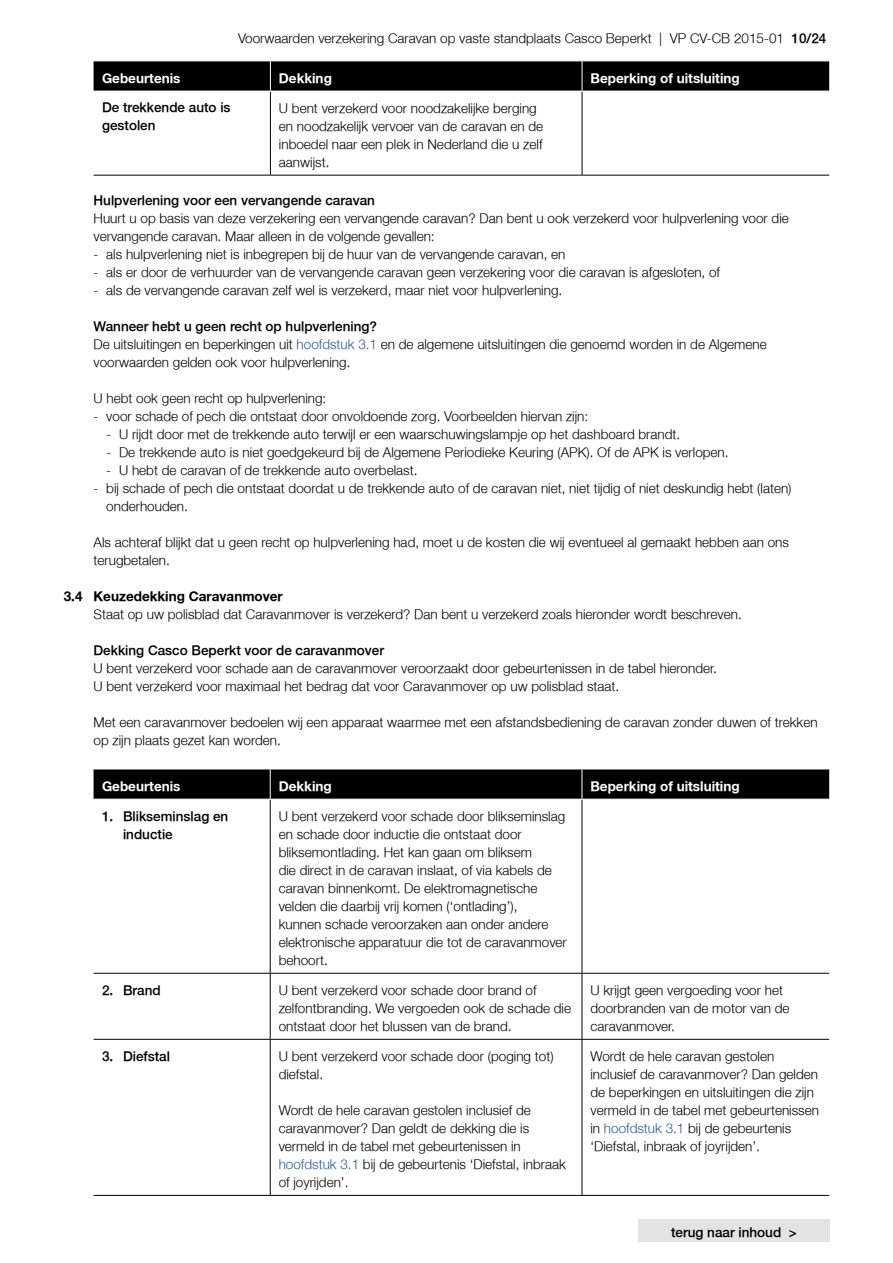
<style>
.page{position:relative;width:893px;height:1263px;background:#fff}
.page>*{position:absolute;margin:0;border:0;box-sizing:border-box;transform-origin:0 0}
.t1{font:300 13.5px/18px "Fortis Helvetica";color:#000}
.t2{font:300 13.5px/18px "Fortis Helvetica";color:#000}
.t3{font:700 13.5px "Fortis Helvetica";color:#fff}
.t4{font:700 13.5px "Fortis Helvetica";color:#000}
.s1{font-style:inherit}
.s2{color:#275b9b}
</style>
<div class="page">
<div style="left:638px;top:1219px;width:192px;height:23px;background:#e3e3e3"></div>
<div style="left:94px;top:62px;width:735px;height:29px;background:#000"></div>
<hr style="left:94px;top:175px;width:176px;height:1px;background:#000">
<hr style="left:270px;top:91px;width:1px;height:84px;background:#000">
<hr style="left:270px;top:175px;width:312px;height:1px;background:#000">
<hr style="left:582px;top:91px;width:1px;height:84px;background:#000">
<hr style="left:582px;top:175px;width:247px;height:1px;background:#000">
<hr style="left:270px;top:61px;width:1px;height:30px;background:#fff">
<hr style="left:270px;top:91px;width:312px;height:1px;background:#fff">
<hr style="left:582px;top:61px;width:1px;height:30px;background:#fff">
<hr style="left:582px;top:91px;width:247px;height:1px;background:#fff">
<div style="left:94px;top:770px;width:735px;height:29px;background:#000"></div>
<hr style="left:270px;top:799px;width:1px;height:174px;background:#000">
<hr style="left:582px;top:799px;width:1px;height:174px;background:#000">
<hr style="left:270px;top:974px;width:1px;height:65px;background:#000">
<hr style="left:582px;top:974px;width:1px;height:65px;background:#000">
<hr style="left:270px;top:1040px;width:1px;height:155px;background:#000">
<hr style="left:582px;top:1040px;width:1px;height:155px;background:#000">
<hr style="left:94px;top:973px;width:176px;height:1px;background:#000">
<hr style="left:270px;top:973px;width:312px;height:1px;background:#000">
<hr style="left:582px;top:973px;width:247px;height:1px;background:#000">
<hr style="left:94px;top:1039px;width:176px;height:1px;background:#000">
<hr style="left:270px;top:1039px;width:312px;height:1px;background:#000">
<hr style="left:582px;top:1039px;width:247px;height:1px;background:#000">
<hr style="left:94px;top:1195px;width:176px;height:1px;background:#000">
<hr style="left:270px;top:1195px;width:312px;height:1px;background:#000">
<hr style="left:582px;top:1195px;width:247px;height:1px;background:#000">
<hr style="left:270px;top:769px;width:1px;height:30px;background:#fff">
<hr style="left:270px;top:799px;width:312px;height:1px;background:#fff">
<hr style="left:582px;top:769px;width:1px;height:30px;background:#fff">
<hr style="left:582px;top:799px;width:247px;height:1px;background:#fff">
<p class="t1" style="left:238px;top:29px;width:590px">Voorwaarden verzekering Caravan op vaste standplaats Casco Beperkt | VP CV-CB 2015-01 <span class="s1">10/24</span></p>
<p class="t3" style="left:102px;top:69px;width:80px">Gebeurtenis</p>
<p class="t3" style="left:279px;top:69px;width:54px">Dekking</p>
<p class="t3" style="left:591px;top:69px;width:151px">Beperking of uitsluiting</p>
<p class="t2" style="left:102px;top:99px;width:130px">De trekkende auto is gestolen</p>
<p class="t1" style="left:279px;top:99px;width:266px">U bent verzekerd voor noodzakelijke berging en noodzakelijk vervoer van de caravan en de inboedel naar een plek in Nederland die u zelf aanwijst.</p>
<p class="t2" style="left:94px;top:191px;width:283px">Hulpverlening voor een vervangende caravan</p>
<p class="t1" style="left:94px;top:209px;width:697px">Huurt u op basis van deze verzekering een vervangende caravan? Dan bent u ook verzekerd voor hulpverlening voor die vervangende caravan. Maar alleen in de volgende gevallen:</p>
<p class="t1" style="left:94px;top:245px;width:473px">- als hulpverlening niet is inbegrepen bij de huur van de vervangende caravan, en</p>
<p class="t1" style="left:94px;top:263px;width:628px">- als er door de verhuurder van de vervangende caravan geen verzekering voor die caravan is afgesloten, of</p>
<p class="t1" style="left:94px;top:281px;width:470px">- als de vervangende caravan zelf wel is verzekerd, maar niet voor hulpverlening.</p>
<p class="t1" style="left:94px;top:317px;width:675px"><span class="s1">Wanneer hebt u geen recht op hulpverlening?<br></span>De uitsluitingen en beperkingen uit <span class="s2">hoofdstuk 3.1</span> en de algemene uitsluitingen die genoemd worden in de Algemene voorwaarden gelden ook voor hulpverlening.</p>
<p class="t1" style="left:94px;top:389px;width:234px">U hebt ook geen recht op hulpverlening:</p>
<p class="t1" style="left:94px;top:407px;width:496px">- voor schade of pech die ontstaat door onvoldoende zorg. Voorbeelden hiervan zijn:</p>
<p class="t1" style="left:106px;top:425px;width:575px">- U rijdt door met de trekkende auto terwijl er een waarschuwingslampje op het dashboard brandt.</p>
<p class="t1" style="left:106px;top:443px;width:624px">- De trekkende auto is niet goedgekeurd bij de Algemene Periodieke Keuring (APK). Of de APK is verlopen.</p>
<p class="t1" style="left:106px;top:461px;width:313px">- U hebt de caravan of de trekkende auto overbelast.</p>
<p class="t1" style="left:106px;top:479px;width:687px;text-indent:-13px">- bij schade of pech die ontstaat doordat u de trekkende auto of de caravan niet, niet tijdig of niet deskundig hebt (laten) onderhouden.</p>
<p class="t1" style="left:94px;top:533px;width:697px">Als achteraf blijkt dat u geen recht op hulpverlening had, moet u de kosten die wij eventueel al gemaakt hebben aan ons terugbetalen.</p>
<p class="t4" style="left:64px;top:587px;width:221px">3.4 Keuzedekking Caravanmover</p>
<p class="t1" style="left:94px;top:605px;width:650px">Staat op uw polisblad dat Caravanmover is verzekerd? Dan bent u verzekerd zoals hieronder wordt beschreven.</p>
<p class="t2" style="left:94px;top:641px;width:292px">Dekking Casco Beperkt voor de caravanmover</p>
<p class="t1" style="left:94px;top:659px;width:625px">U bent verzekerd voor schade aan de caravanmover veroorzaakt door gebeurtenissen in de tabel hieronder.<br>U bent verzekerd voor maximaal het bedrag dat voor Caravanmover op uw polisblad staat.</p>
<p class="t1" style="left:94px;top:713px;width:726px">Met een caravanmover bedoelen wij een apparaat waarmee met een afstandsbediening de caravan zonder duwen of trekken op zijn plaats gezet kan worden.</p>
<p class="t3" style="left:102px;top:777px;width:80px">Gebeurtenis</p>
<p class="t3" style="left:279px;top:777px;width:54px">Dekking</p>
<p class="t3" style="left:590px;top:777px;width:151px">Beperking of uitsluiting</p>
<p class="t2" style="left:123px;top:807px;width:107px;text-indent:-21px">1. Blikseminslag en inductie</p>
<p class="t1" style="left:279px;top:807px;width:290px">U bent verzekerd voor schade door blikseminslag en schade door inductie die ontstaat door bliksemontlading. Het kan gaan om bliksem<br>die direct in de caravan inslaat, of via kabels de caravan binnenkomt. De elektromagnetische velden die daarbij vrij komen (‘ontlading’),<br>kunnen schade veroorzaken aan onder andere elektronische apparatuur die tot de caravanmover behoort.</p>
<p class="t2" style="left:102px;top:981px;width:60px">2. Brand</p>
<p class="t1" style="left:279px;top:981px;width:294px">U bent verzekerd voor schade door brand of zelfontbranding. We vergoeden ook de schade die ontstaat door het blussen van de brand.</p>
<p class="t1" style="left:590px;top:981px;width:201px">U krijgt geen vergoeding voor het doorbranden van de motor van de caravanmover.</p>
<p class="t2" style="left:102px;top:1047px;width:70px">3. Diefstal</p>
<p class="t1" style="left:279px;top:1047px;width:276px">U bent verzekerd voor schade door (poging tot) diefstal.</p>
<p class="t1" style="left:279px;top:1101px;width:289px">Wordt de hele caravan gestolen inclusief de caravanmover? Dan geldt de dekking die is vermeld in de tabel met gebeurtenissen in <span class="s2">hoofdstuk 3.1</span> bij de gebeurtenis ‘Diefstal, inbraak of joyrijden’.</p>
<p class="t1" style="left:590px;top:1047px;width:230px">Wordt de hele caravan gestolen inclusief de caravanmover? Dan gelden de beperkingen en uitsluitingen die zijn vermeld in de tabel met gebeurtenissen in <span class="s2">hoofdstuk 3.1</span> bij de gebeurtenis ‘Diefstal, inbraak of joyrijden’.</p>
<p class="t2" style="left:671px;top:1224px;width:127px">terug naar inhoud &gt;</p>
</div>
